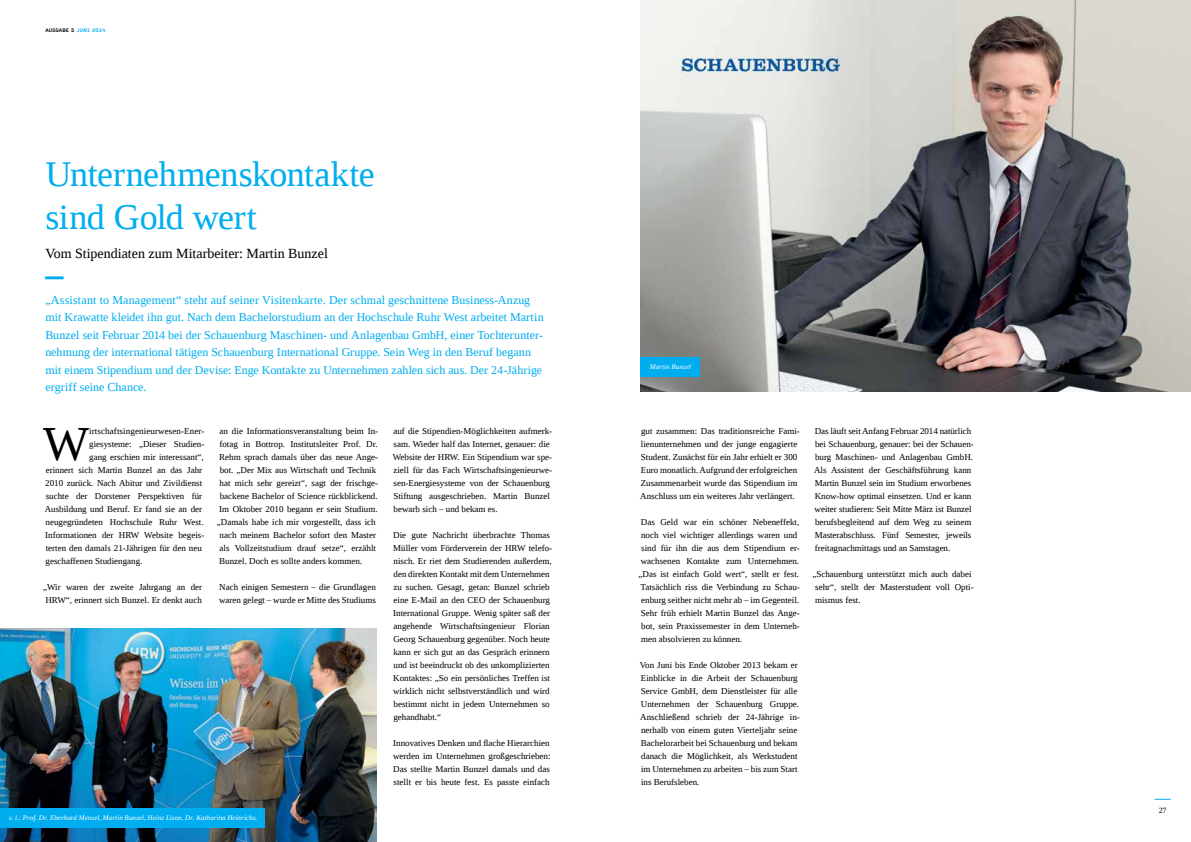
<style>
.page{position:relative;width:1191px;height:842px;background:#fff}
.page>*{position:absolute;margin:0;border:0;box-sizing:border-box;transform-origin:0 0}
.t1{font:48.7px "Liberation Serif";color:#000}
.t2{font:36px/43.2px "Liberation Serif";letter-spacing:-.01em;color:#00aeef}
.t3{font:700 36px "Liberation Serif";color:#00aeef}
.t4{font:14px "Liberation Serif";color:#000}
.t5{font:12px/17.5px "Liberation Serif";color:#00aeef}
.t6{font:9px/13px "Liberation Serif";color:#000}
.t7{font:8px "Liberation Serif";color:#000}
.t8{font:italic 7px "Liberation Serif";letter-spacing:.01em;color:#fff}
.t9{font:5px "Normetica C";color:#000}
.s1{color:#00aeef}
</style>
<div class="page">
<svg style="left:1154px;top:799px;width:16px;height:1px"></svg>
<img style="left:641px;top:0;width:550px;height:391px">
<div style="left:641px;top:357px;width:59px;height:20px;background:#00aeef"></div>
<img style="left:0;top:629px;width:376px;height:213px">
<div style="left:0;top:808px;width:265px;height:20px;background:#00aeef"></div>
<p class="t9" style="left:45px;top:27px;width:62px">AUSGABE 5 <span class="s1">JUNI 2014</span></p>
<h2 class="t2" style="left:45px;top:152px;width:331px">Unternehmenskontakte sind Gold wert</h2>
<h3 class="t4" style="left:45px;top:244px;width:284px">Vom Stipendiaten zum Mitarbeiter: Martin Bunzel</h3>
<h2 class="t3" style="left:45px;top:250px;width:19px">–</h2>
<p class="t5" style="left:45px;top:291px;width:500px">„Assistant to Management“ steht auf seiner Visitenkarte. Der schmal geschnittene Business-Anzug mit Krawatte kleidet ihn gut. Nach dem Bachelorstudium an der Hochschule Ruhr West arbeitet Martin Bunzel seit Februar 2014 bei der Schauenburg Maschinen- und Anlagenbau GmbH, einer Tochterunter&shy;nehmung der international tätigen Schauenburg International Gruppe. Sein Weg in den Beruf begann mit einem Stipendium und der Devise: Enge Kontakte zu Unternehmen zahlen sich aus. Der 24-Jährige ergriff seine Chance.</p>
<h1 class="t1" style="left:43px;top:412px;width:47px">W</h1>
<p class="t6" style="left:89px;top:424px;width:117px">irtschaftsingenieurwesen-Ener-</p>
<p class="t6" style="left:89px;top:437px;width:117px">giesysteme: „Dieser Studien-</p>
<p class="t6" style="left:89px;top:450px;width:116px">gang erschien mir interessant“,</p>
<p class="t6" style="left:46px;top:463px;width:158px">erinnert sich Martin Bunzel an das Jahr</p>
<p class="t6" style="left:45px;top:476px;width:158px">2010 zurück. Nach Abitur und Zivildienst</p>
<p class="t6" style="left:46px;top:489px;width:158px">suchte der Dorstener Perspektiven für</p>
<p class="t6" style="left:45px;top:502px;width:159px">Ausbildung und Beruf. Er fand sie an der</p>
<p class="t6" style="left:46px;top:515px;width:159px">neugegründeten Hochschule Ruhr West.</p>
<p class="t6" style="left:45px;top:528px;width:160px">Informationen der HRW Website begeis-</p>
<p class="t6" style="left:46px;top:541px;width:158px">terten den damals 21-Jährigen für den neu</p>
<p class="t6" style="left:46px;top:554px;width:98px">geschaffenen Studiengang.</p>
<p class="t6" style="left:43px;top:580px;width:161px">„Wir waren der zweite Jahrgang an der<br>HRW“, erinnert sich Bunzel. Er denkt auch</p>
<p class="t6" style="left:219px;top:424px;width:160px">an die Informationsveranstaltung beim In-</p>
<p class="t6" style="left:219px;top:437px;width:160px">fotag in Bottrop. Institutsleiter Prof. Dr.</p>
<p class="t6" style="left:219px;top:450px;width:160px">Rehm sprach damals über das neue Ange-</p>
<p class="t6" style="left:220px;top:463px;width:158px">bot. „Der Mix aus Wirtschaft und Technik</p>
<p class="t6" style="left:220px;top:476px;width:160px">hat mich sehr gereizt“, sagt der frischge-</p>
<p class="t6" style="left:220px;top:489px;width:159px">backene Bachelor of Science rückblickend.</p>
<p class="t6" style="left:219px;top:502px;width:160px">Im Oktober 2010 begann er sein Studium.</p>
<p class="t6" style="left:217px;top:515px;width:160px">„Damals habe ich mir vorgestellt, dass ich</p>
<p class="t6" style="left:219px;top:528px;width:158px">nach meinem Bachelor sofort den Master</p>
<p class="t6" style="left:219px;top:541px;width:158px">als Vollzeitstudium drauf setze“, erzählt</p>
<p class="t6" style="left:219px;top:554px;width:144px">Bunzel. Doch es sollte anders kommen.</p>
<p class="t6" style="left:219px;top:580px;width:158px">Nach einigen Semestern – die Grundlagen waren gelegt – wurde er Mitte des Studiums</p>
<p class="t8" style="left:9px;top:813px;width:250px">v. l.: Prof. Dr. Eberhard Menzel, Martin Bunzel, Heinz Lison, Dr. Katharina Heinrichs.</p>
<p class="t6" style="left:393px;top:424px;width:161px">auf die Stipendien-Möglichkeiten aufmerk&shy;sam. Wieder half das Internet, genauer: die Website der HRW. Ein Stipendium war spe&shy;ziell für das Fach Wirtschaftsingenieurwe&shy;sen-Energiesysteme von der Schauenburg Stiftung ausgeschrieben. Martin Bunzel bewarb sich – und bekam es.</p>
<p class="t6" style="left:393px;top:528px;width:161px">Die gute Nachricht überbrachte Thomas Müller vom Förderverein der HRW telefo&shy;nisch. Er riet dem Studierenden außerdem, den direkten Kontakt mit dem Unternehmen zu suchen. Gesagt, getan: Bunzel schrieb eine E-Mail an den CEO der Schauenburg International Gruppe. Wenig später saß der angehende Wirtschaftsingenieur Florian Georg Schauenburg gegenüber. Noch heute kann er sich gut an das Gespräch erinnern und ist beeindruckt ob des unkomplizierten Kontaktes: „So ein persönliches Treffen ist wirklich nicht selbstverständlich und wird bestimmt nicht in jedem Unternehmen so gehandhabt.“</p>
<p class="t6" style="left:393px;top:736px;width:159px;text-align:justify">Innovatives Denken und flache Hierarchien werden im Unternehmen großgeschrieben:<br>Das stellte Martin Bunzel damals und das stellt er bis heute fest. Es passte einfach</p>
<p class="t8" style="left:650px;top:362px;width:43px">Martin Bunzel</p>
<p class="t6" style="left:640px;top:424px;width:161px">gut zusammen: Das traditionsreiche Fami&shy;lienunternehmen und der junge engagierte Student. Zunächst für ein Jahr erhielt er 300<br>Euro monatlich. Aufgrund der erfolgreichen Zusammenarbeit wurde das Stipendium im Anschluss um ein weiteres Jahr verlängert.</p>
<p class="t6" style="left:641px;top:515px;width:160px">Das Geld war ein schöner Nebeneffekt,</p>
<p class="t6" style="left:641px;top:528px;width:158px">noch viel wichtiger allerdings waren und</p>
<p class="t6" style="left:641px;top:541px;width:160px">sind für ihn die aus dem Stipendium er-</p>
<p class="t6" style="left:640px;top:554px;width:160px">wachsenen Kontakte zum Unternehmen.</p>
<p class="t6" style="left:638px;top:567px;width:162px">„Das ist einfach Gold wert“, stellt er fest.</p>
<p class="t6" style="left:640px;top:580px;width:161px">Tatsächlich riss die Verbindung zu Schau-</p>
<p class="t6" style="left:641px;top:593px;width:159px">enburg seither nicht mehr ab – im Gegenteil.</p>
<p class="t6" style="left:641px;top:606px;width:160px">Sehr früh erhielt Martin Bunzel das Ange-</p>
<p class="t6" style="left:641px;top:619px;width:160px">bot, sein Praxissemester in dem Unterneh-</p>
<p class="t6" style="left:641px;top:632px;width:102px">men absolvieren zu können.</p>
<p class="t6" style="left:640px;top:658px;width:161px">Von Juni bis Ende Oktober 2013 bekam er Einblicke in die Arbeit der Schauenburg Service GmbH, dem Dienstleister für alle Unternehmen der Schauenburg Gruppe.<br>Anschließend schrieb der 24-Jährige in&shy;nerhalb von einem guten Vierteljahr seine Bachelorarbeit bei Schauenburg und bekam danach die Möglichkeit, als Werkstudent im Unternehmen zu arbeiten – bis zum Start ins Berufsleben.</p>
<p class="t6" style="left:814px;top:424px;width:161px">Das läuft seit Anfang Februar 2014 natürlich bei Schauenburg, genauer: bei der Schauen&shy;burg Maschinen- und Anlagenbau GmbH.<br>Als Assistent der Geschäftsführung kann Martin Bunzel sein im Studium erworbenes Know-how optimal einsetzen. Und er kann weiter studieren: Seit Mitte März ist Bunzel berufsbegleitend auf dem Weg zu seinem Masterabschluss. Fünf Semester, jeweils freitagnachmittags und an Samstagen.</p>
<p class="t6" style="left:812px;top:567px;width:163px">„Schauenburg unterstützt mich auch dabei sehr“, stellt der Masterstudent voll Opti&shy;mismus fest.</p>
<p class="t7" style="left:1158px;top:805px;width:9px">27</p>
</div>
